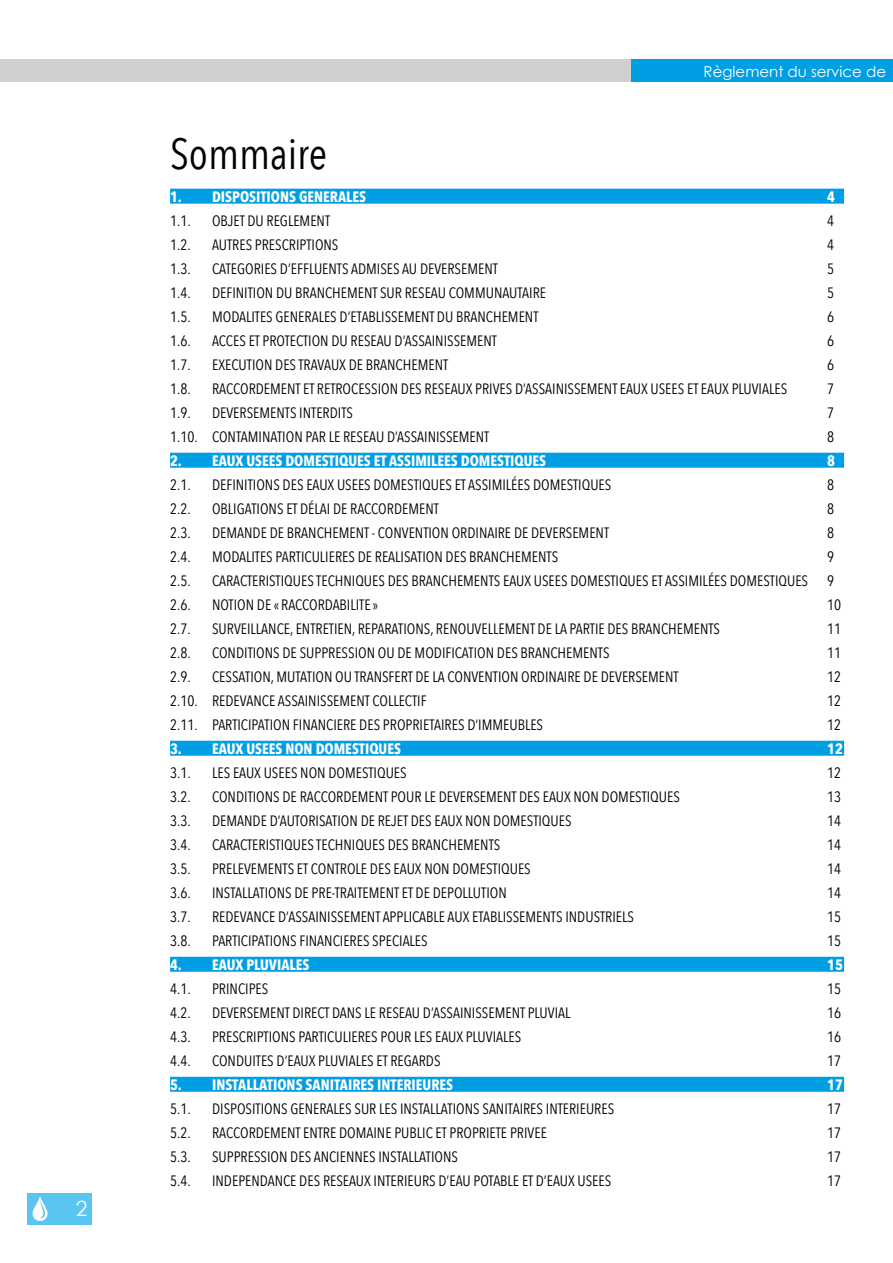
<style>
.page{position:relative;width:893px;height:1263px;background:#fff}
.page>*{position:absolute;margin:0;border:0;box-sizing:border-box;transform-origin:0 0}
.t1{font:43.5px "Avenir Next Condensed";color:#000}
.t2{font:21px "Century Gothic";color:#fff}
.t3{font:15px "Avenir Next Condensed";color:#000}
.t4{font:700 15px "Avenir Next Condensed";color:#fff}
.t5{font:15px "Century Gothic";color:#fff}
</style>
<div class="page">
<div style="left:170px;top:189px;width:674px;height:15px;background:#009fe3"></div>
<div style="left:170px;top:453px;width:674px;height:15px;background:#009fe3"></div>
<div style="left:170px;top:741px;width:674px;height:15px;background:#009fe3"></div>
<div style="left:170px;top:957px;width:674px;height:15px;background:#009fe3"></div>
<div style="left:170px;top:1077px;width:674px;height:15px;background:#009fe3"></div>
<div style="left:28px;top:1193px;width:64px;height:31px;background:#5bc5f2"></div>
<svg style="left:33px;top:1196px;width:15px;height:25px"></svg>
<div style="left:0;top:60px;width:893px;height:22px;background:#d0d0d0"></div>
<div style="left:632px;top:60px;width:261px;height:22px;background:#009fe3"></div>
<h2 class="t2" style="left:76px;top:1196px;width:13px">2</h2>
<p class="t5" style="left:704px;top:62px;width:184px">Règlement du service de</p>
<h1 class="t1" style="left:170px;top:117px;width:159px">Sommaire</h1>
<p class="t4" style="left:170px;top:187px;width:198px">1. DISPOSITIONS GENERALES</p>
<p class="t4" style="left:827px;top:187px;width:9px">4</p>
<p class="t3" style="left:170px;top:208px;width:22px">1.1.</p>
<p class="t3" style="left:212px;top:208px;width:120px">OBJET DU REGLEMENT</p>
<p class="t3" style="left:827px;top:208px;width:9px">4</p>
<p class="t3" style="left:170px;top:232px;width:22px">1.2.</p>
<p class="t3" style="left:212px;top:232px;width:128px">AUTRES PRESCRIPTIONS</p>
<p class="t3" style="left:827px;top:232px;width:9px">4</p>
<p class="t3" style="left:170px;top:256px;width:22px">1.3.</p>
<p class="t3" style="left:212px;top:256px;width:287px">CATEGORIES D’EFFLUENTS ADMISES AU DEVERSEMENT</p>
<p class="t3" style="left:827px;top:256px;width:9px">5</p>
<p class="t3" style="left:170px;top:280px;width:22px">1.4.</p>
<p class="t3" style="left:212px;top:280px;width:336px">DEFINITION DU BRANCHEMENT SUR RESEAU COMMUNAUTAIRE</p>
<p class="t3" style="left:827px;top:280px;width:9px">5</p>
<p class="t3" style="left:170px;top:304px;width:22px">1.5.</p>
<p class="t3" style="left:212px;top:304px;width:328px">MODALITES GENERALES D’ETABLISSEMENT DU BRANCHEMENT</p>
<p class="t3" style="left:827px;top:304px;width:9px">6</p>
<p class="t3" style="left:170px;top:328px;width:22px">1.6.</p>
<p class="t3" style="left:212px;top:328px;width:286px">ACCES ET PROTECTION DU RESEAU D’ASSAINISSEMENT</p>
<p class="t3" style="left:827px;top:328px;width:9px">6</p>
<p class="t3" style="left:170px;top:352px;width:22px">1.7.</p>
<p class="t3" style="left:212px;top:352px;width:238px">EXECUTION DES TRAVAUX DE BRANCHEMENT</p>
<p class="t3" style="left:827px;top:352px;width:9px">6</p>
<p class="t3" style="left:170px;top:376px;width:22px">1.8.</p>
<p class="t3" style="left:212px;top:376px;width:577px">RACCORDEMENT ET RETROCESSION DES RESEAUX PRIVES D’ASSAINISSEMENT EAUX USEES ET EAUX PLUVIALES</p>
<p class="t3" style="left:827px;top:376px;width:9px">7</p>
<p class="t3" style="left:170px;top:400px;width:22px">1.9.</p>
<p class="t3" style="left:212px;top:400px;width:142px">DEVERSEMENTS INTERDITS</p>
<p class="t3" style="left:827px;top:400px;width:9px">7</p>
<p class="t3" style="left:170px;top:424px;width:321px">1.10. CONTAMINATION PAR LE RESEAU D’ASSAINISSEMENT</p>
<p class="t3" style="left:827px;top:424px;width:9px">8</p>
<p class="t4" style="left:170px;top:451px;width:378px">2. EAUX USEES DOMESTIQUES ET ASSIMILEES DOMESTIQUES</p>
<p class="t4" style="left:827px;top:451px;width:9px">8</p>
<p class="t3" style="left:170px;top:472px;width:22px">2.1.</p>
<p class="t3" style="left:212px;top:472px;width:401px">DEFINITIONS DES EAUX USEES DOMESTIQUES ET ASSIMILÉES DOMESTIQUES</p>
<p class="t3" style="left:827px;top:472px;width:9px">8</p>
<p class="t3" style="left:170px;top:496px;width:22px">2.2.</p>
<p class="t3" style="left:212px;top:496px;width:228px">OBLIGATIONS ET DÉLAI DE RACCORDEMENT</p>
<p class="t3" style="left:827px;top:496px;width:9px">8</p>
<p class="t3" style="left:170px;top:520px;width:22px">2.3.</p>
<p class="t3" style="left:212px;top:520px;width:399px">DEMANDE DE BRANCHEMENT - CONVENTION ORDINAIRE DE DEVERSEMENT</p>
<p class="t3" style="left:827px;top:520px;width:9px">8</p>
<p class="t3" style="left:170px;top:544px;width:22px">2.4.</p>
<p class="t3" style="left:212px;top:544px;width:348px">MODALITES PARTICULIERES DE REALISATION DES BRANCHEMENTS</p>
<p class="t3" style="left:827px;top:544px;width:9px">9</p>
<p class="t3" style="left:170px;top:568px;width:22px">2.5.</p>
<p class="t3" style="left:212px;top:568px;width:597px">CARACTERISTIQUES TECHNIQUES DES BRANCHEMENTS EAUX USEES DOMESTIQUES ET ASSIMILÉES DOMESTIQUES</p>
<p class="t3" style="left:827px;top:568px;width:9px">9</p>
<p class="t3" style="left:170px;top:592px;width:22px">2.6.</p>
<p class="t3" style="left:212px;top:592px;width:168px">NOTION DE « RACCORDABILITE »</p>
<p class="t3" style="left:827px;top:592px;width:16px">10</p>
<p class="t3" style="left:170px;top:616px;width:22px">2.7.</p>
<p class="t3" style="left:212px;top:616px;width:509px">SURVEILLANCE, ENTRETIEN, REPARATIONS, RENOUVELLEMENT DE LA PARTIE DES BRANCHEMENTS</p>
<p class="t3" style="left:827px;top:616px;width:16px">11</p>
<p class="t3" style="left:170px;top:640px;width:22px">2.8.</p>
<p class="t3" style="left:212px;top:640px;width:399px">CONDITIONS DE SUPPRESSION OU DE MODIFICATION DES BRANCHEMENTS</p>
<p class="t3" style="left:827px;top:640px;width:16px">11</p>
<p class="t3" style="left:170px;top:664px;width:22px">2.9.</p>
<p class="t3" style="left:212px;top:664px;width:468px">CESSATION, MUTATION OU TRANSFERT DE LA CONVENTION ORDINAIRE DE DEVERSEMENT</p>
<p class="t3" style="left:827px;top:664px;width:16px">12</p>
<p class="t3" style="left:170px;top:688px;width:258px">2.10. REDEVANCE ASSAINISSEMENT COLLECTIF</p>
<p class="t3" style="left:827px;top:688px;width:16px">12</p>
<p class="t3" style="left:170px;top:712px;width:375px">2.11. PARTICIPATION FINANCIERE DES PROPRIETAIRES D’IMMEUBLES</p>
<p class="t3" style="left:827px;top:712px;width:16px">12</p>
<p class="t4" style="left:170px;top:739px;width:232px">3. EAUX USEES NON DOMESTIQUES</p>
<p class="t4" style="left:827px;top:739px;width:17px">12</p>
<p class="t3" style="left:170px;top:760px;width:22px">3.1.</p>
<p class="t3" style="left:212px;top:760px;width:196px">LES EAUX USEES NON DOMESTIQUES</p>
<p class="t3" style="left:827px;top:760px;width:16px">12</p>
<p class="t3" style="left:170px;top:784px;width:22px">3.2.</p>
<p class="t3" style="left:212px;top:784px;width:469px">CONDITIONS DE RACCORDEMENT POUR LE DEVERSEMENT DES EAUX NON DOMESTIQUES</p>
<p class="t3" style="left:827px;top:784px;width:16px">13</p>
<p class="t3" style="left:170px;top:808px;width:22px">3.3.</p>
<p class="t3" style="left:212px;top:808px;width:361px">DEMANDE D’AUTORISATION DE REJET DES EAUX NON DOMESTIQUES</p>
<p class="t3" style="left:827px;top:808px;width:16px">14</p>
<p class="t3" style="left:170px;top:832px;width:22px">3.4.</p>
<p class="t3" style="left:212px;top:832px;width:290px">CARACTERISTIQUES TECHNIQUES DES BRANCHEMENTS</p>
<p class="t3" style="left:827px;top:832px;width:16px">14</p>
<p class="t3" style="left:170px;top:856px;width:22px">3.5.</p>
<p class="t3" style="left:212px;top:856px;width:320px">PRELEVEMENTS ET CONTROLE DES EAUX NON DOMESTIQUES</p>
<p class="t3" style="left:827px;top:856px;width:16px">14</p>
<p class="t3" style="left:170px;top:880px;width:22px">3.6.</p>
<p class="t3" style="left:212px;top:880px;width:296px">INSTALLATIONS DE PRE-TRAITEMENT ET DE DEPOLLUTION</p>
<p class="t3" style="left:827px;top:880px;width:16px">14</p>
<p class="t3" style="left:170px;top:904px;width:22px">3.7.</p>
<p class="t3" style="left:212px;top:904px;width:423px">REDEVANCE D’ASSAINISSEMENT APPLICABLE AUX ETABLISSEMENTS INDUSTRIELS</p>
<p class="t3" style="left:827px;top:904px;width:16px">15</p>
<p class="t3" style="left:170px;top:928px;width:22px">3.8.</p>
<p class="t3" style="left:212px;top:928px;width:217px">PARTICIPATIONS FINANCIERES SPECIALES</p>
<p class="t3" style="left:827px;top:928px;width:16px">15</p>
<p class="t4" style="left:170px;top:955px;width:141px">4. EAUX PLUVIALES</p>
<p class="t4" style="left:827px;top:955px;width:17px">15</p>
<p class="t3" style="left:170px;top:976px;width:22px">4.1.</p>
<p class="t3" style="left:212px;top:976px;width:58px">PRINCIPES</p>
<p class="t3" style="left:827px;top:976px;width:16px">15</p>
<p class="t3" style="left:170px;top:1000px;width:22px">4.2.</p>
<p class="t3" style="left:212px;top:1000px;width:360px">DEVERSEMENT DIRECT DANS LE RESEAU D’ASSAINISSEMENT PLUVIAL</p>
<p class="t3" style="left:827px;top:1000px;width:16px">16</p>
<p class="t3" style="left:170px;top:1024px;width:22px">4.3.</p>
<p class="t3" style="left:212px;top:1024px;width:311px">PRESCRIPTIONS PARTICULIERES POUR LES EAUX PLUVIALES</p>
<p class="t3" style="left:827px;top:1024px;width:16px">16</p>
<p class="t3" style="left:170px;top:1048px;width:22px">4.4.</p>
<p class="t3" style="left:212px;top:1048px;width:230px">CONDUITES D’EAUX PLUVIALES ET REGARDS</p>
<p class="t3" style="left:827px;top:1048px;width:16px">17</p>
<p class="t4" style="left:170px;top:1075px;width:284px">5. INSTALLATIONS SANITAIRES INTERIEURES</p>
<p class="t4" style="left:827px;top:1075px;width:17px">17</p>
<p class="t3" style="left:170px;top:1096px;width:22px">5.1.</p>
<p class="t3" style="left:212px;top:1096px;width:404px">DISPOSITIONS GENERALES SUR LES INSTALLATIONS SANITAIRES INTERIEURES</p>
<p class="t3" style="left:827px;top:1096px;width:16px">17</p>
<p class="t3" style="left:170px;top:1120px;width:22px">5.2.</p>
<p class="t3" style="left:212px;top:1120px;width:336px">RACCORDEMENT ENTRE DOMAINE PUBLIC ET PROPRIETE PRIVEE</p>
<p class="t3" style="left:827px;top:1120px;width:16px">17</p>
<p class="t3" style="left:170px;top:1144px;width:22px">5.3.</p>
<p class="t3" style="left:212px;top:1144px;width:247px">SUPPRESSION DES ANCIENNES INSTALLATIONS</p>
<p class="t3" style="left:827px;top:1144px;width:16px">17</p>
<p class="t3" style="left:170px;top:1168px;width:22px">5.4.</p>
<p class="t3" style="left:212px;top:1168px;width:401px">INDEPENDANCE DES RESEAUX INTERIEURS D’EAU POTABLE ET D’EAUX USEES</p>
<p class="t3" style="left:827px;top:1168px;width:16px">17</p>
</div>
